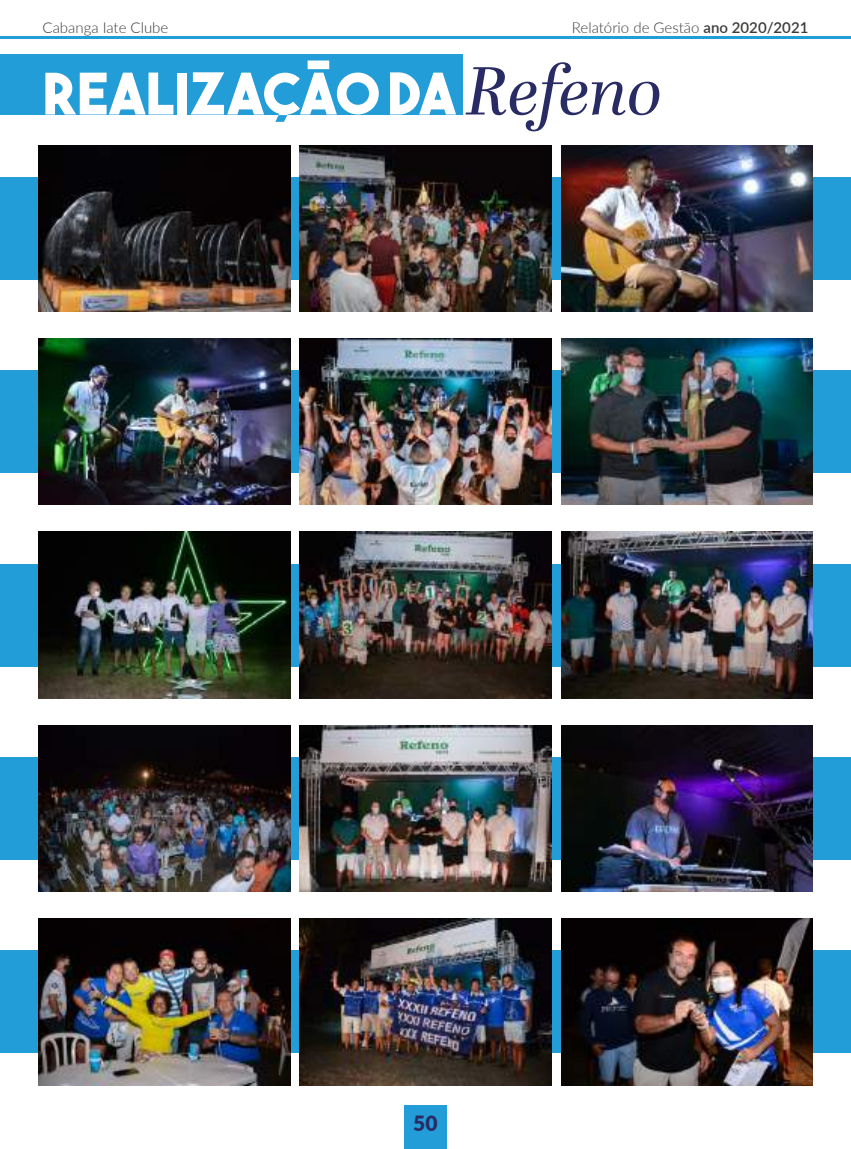
<style>
.page{position:relative;width:851px;height:1149px;background:#fff}
.page>*{position:absolute;margin:0;border:0;box-sizing:border-box;transform-origin:0 0}
.t1{font:57px "The Bold Font";color:#fff}
.t2{font:900 21px "Lato";color:#292c64}
.t3{font:300 15px "Lato";color:#3c3c3b}
.s1{font-weight:600}
.s2{font-family:"Abril Display";font-style:italic;font-size:67.5px;color:#292c64}
</style>
<div class="page">
<hr style="left:0;top:36px;width:850px;height:2px;background:#239dd8">
<div style="left:404px;top:1104px;width:42px;height:44px;background:#239dd8"></div>
<div style="left:0;top:54px;width:463px;height:61px;background:#239dd8"></div>
<svg style="left:275px;top:115px;width:12px;height:7px"></svg>
<div style="left:0;top:177px;width:850px;height:102px;background:#239dd8"></div>
<div style="left:0;top:370px;width:850px;height:103px;background:#239dd8"></div>
<div style="left:0;top:563px;width:850px;height:103px;background:#239dd8"></div>
<div style="left:0;top:757px;width:850px;height:102px;background:#239dd8"></div>
<div style="left:0;top:950px;width:850px;height:102px;background:#239dd8"></div>
<img style="left:39px;top:145px;width:251px;height:166px">
<img style="left:561px;top:918px;width:251px;height:166px">
<img style="left:299px;top:918px;width:252px;height:166px">
<img style="left:39px;top:918px;width:251px;height:166px">
<img style="left:561px;top:725px;width:251px;height:166px">
<img style="left:299px;top:725px;width:252px;height:166px">
<img style="left:39px;top:725px;width:251px;height:166px">
<img style="left:561px;top:531px;width:251px;height:167px">
<img style="left:561px;top:338px;width:251px;height:166px">
<img style="left:299px;top:531px;width:252px;height:167px">
<img style="left:299px;top:338px;width:252px;height:166px">
<img style="left:39px;top:531px;width:251px;height:167px">
<img style="left:39px;top:338px;width:251px;height:166px">
<img style="left:561px;top:145px;width:251px;height:166px">
<img style="left:299px;top:145px;width:252px;height:166px">
<p class="t3" style="left:43px;top:17px;width:127px">Cabanga Iate Clube</p>
<p class="t3" style="left:571px;top:17px;width:238px">Relatório de Gestão <span class="s1">ano 2020/2021</span></p>
<h1 class="t1" style="left:43px;top:58px;width:621px">REALIZAÇÃO DA <span class="s2">Refeno</span></h1>
<h2 class="t2" style="left:413px;top:1106px;width:26px">50</h2>
</div>
